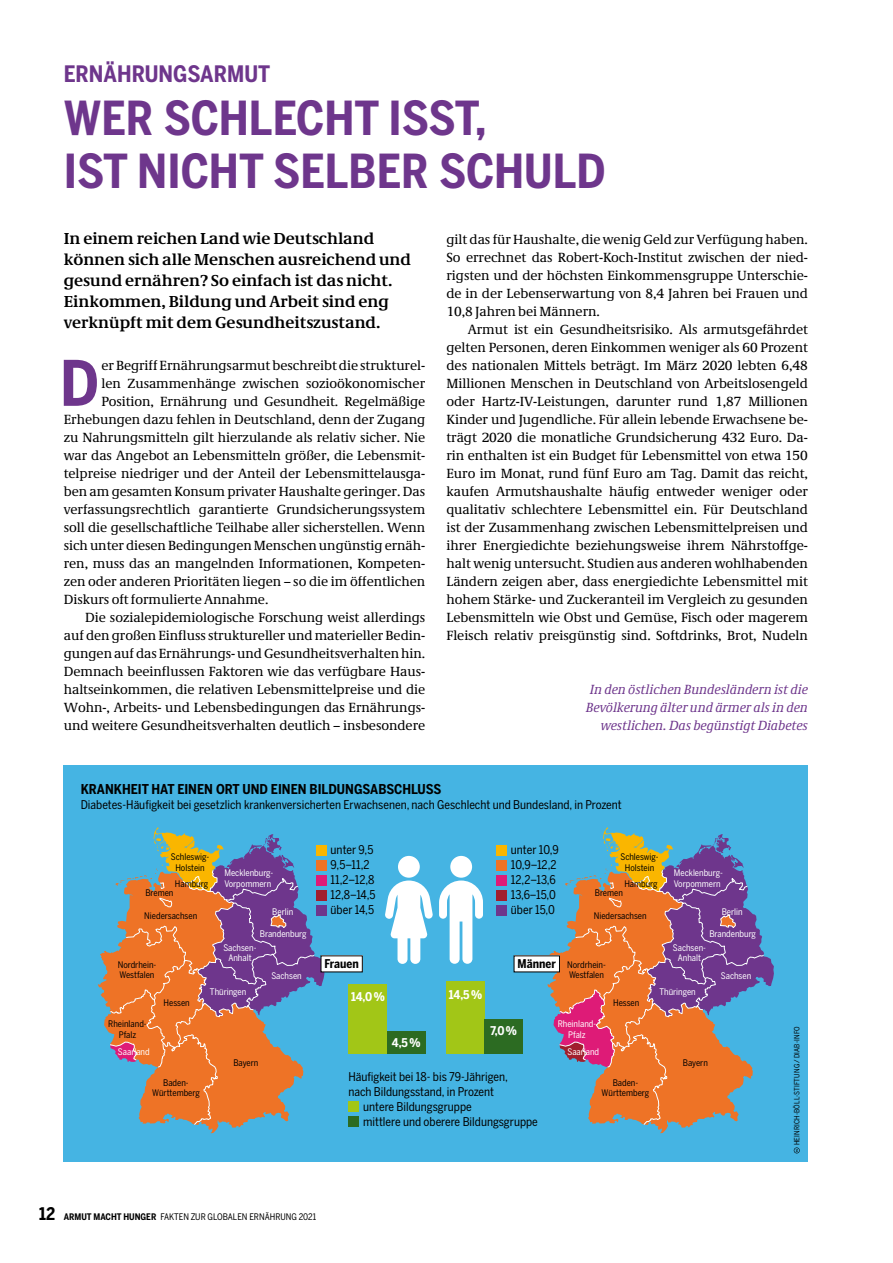
<style>
.page{position:relative;width:893px;height:1263px;background:#fff}
.page>*{position:absolute;margin:0;border:0;box-sizing:border-box;transform-origin:0 0}
.t1{font:700 62.1px "Benton Sans Cond";color:#6e368c}
.t2{font:700 46.5px/52.5px "Benton Sans Cond";color:#6e368c}
.t3{font:700 22.5px "Benton Sans Cond";color:#6e368c}
.t4{font:700 16.5px/21px "Neue Demos";color:#000}
.t5{font:13.5px/18px "Demos Pro";letter-spacing:-.005em;color:#000;text-align:justify}
.t6{font:italic 13.5px/18px "Demos Pro";letter-spacing:-.005em;color:#6e368c;text-align:right}
.t7{font:700 13.5px "Benton Sans Cond";color:#000}
.t8{font:12px/15px "Benton Sans Cond";color:#000}
.t9{font:700 12px "Benton Sans Cond";color:#fff}
.t10{font:700 12px "Benton Sans Cond";color:#000}
.t11{font:9px/10.5px "Benton Sans Cond";color:#000;text-align:center}
.t12{font:9px/10.5px "Benton Sans Cond";color:#fff;text-align:center}
.t13{font:7.2px "Benton Sans Cond";letter-spacing:.02em;color:#000}
.s1{font-weight:700;font-size:17.25px}
.s2{font-weight:700}
</style>
<div class="page">
<div style="left:64px;top:766px;width:744px;height:396px;background:#45b4e3"></div>
<div style="left:348px;top:1101px;width:11px;height:11px;background:#a2c617"></div>
<div style="left:348px;top:1116px;width:11px;height:11px;background:#2c6b22"></div>
<svg style="left:794px;top:1147px;width:6px;height:6px"></svg>
<div style="left:316px;top:845px;width:10px;height:10px;background:#fab600"></div>
<div style="left:316px;top:860px;width:10px;height:10px;background:#ee7326"></div>
<div style="left:316px;top:875px;width:10px;height:10px;background:#de1b77"></div>
<div style="left:316px;top:890px;width:10px;height:10px;background:#a11f2d"></div>
<div style="left:316px;top:905px;width:10px;height:10px;background:#6e368c"></div>
<div style="left:496px;top:845px;width:11px;height:10px;background:#fab600"></div>
<div style="left:496px;top:860px;width:11px;height:10px;background:#ee7326"></div>
<div style="left:496px;top:875px;width:11px;height:10px;background:#de1b77"></div>
<div style="left:496px;top:890px;width:11px;height:10px;background:#a11f2d"></div>
<div style="left:496px;top:905px;width:11px;height:10px;background:#6e368c"></div>
<svg style="left:98px;top:827px;width:226px;height:306px"></svg>
<svg style="left:109px;top:869px;width:206px;height:257px"></svg>
<svg style="left:547px;top:827px;width:227px;height:306px"></svg>
<svg style="left:559px;top:869px;width:205px;height:257px"></svg>
<div style="left:321px;top:956px;width:41px;height:16px;background:#fff"></div>
<div style="left:514px;top:956px;width:45px;height:16px;background:#fff"></div>
<div style="left:349px;top:984px;width:38px;height:70px;background:#a2c617"></div>
<div style="left:446px;top:982px;width:39px;height:72px;background:#a2c617"></div>
<div style="left:387px;top:1031px;width:38px;height:23px;background:#2c6b22"></div>
<div style="left:485px;top:1019px;width:38px;height:35px;background:#2c6b22"></div>
<svg style="left:385px;top:880px;width:48px;height:84px"></svg>
<div style="left:398px;top:856px;width:22px;height:22px;background:#fff;border-radius:50%"></div>
<svg style="left:439px;top:880px;width:44px;height:84px"></svg>
<div style="left:450px;top:856px;width:22px;height:22px;background:#fff;border-radius:50%"></div>
<h3 class="t3" style="left:64px;top:60px;width:208px">ERNÄHRUNGSARMUT</h3>
<h2 class="t2" style="left:64px;top:93px;width:543px">WER SCHLECHT ISST,<br>IST NICHT SELBER SCHULD</h2>
<p class="t4" style="left:64px;top:228px;width:349px">In einem reichen Land wie Deutschland können sich alle Menschen ausreichend und gesund ernähren? So einfach ist das nicht.<br>Einkommen, Bildung und Arbeit sind eng verknüpft mit dem Gesundheitszustand.</p>
<h1 class="t1" style="left:60px;top:347px;width:40px">D</h1>
<p class="t5" style="left:101px;top:356px;width:325px">er Begriff Ernährungsarmut beschreibt die strukturel-</p>
<p class="t5" style="left:101px;top:374px;width:325px">len Zusammenhänge zwischen sozioökonomischer</p>
<p class="t5" style="left:101px;top:392px;width:325px">Position, Ernährung und Gesundheit. Regelmäßige</p>
<p class="t5" style="left:64px;top:410px;width:363px">Erhebungen dazu fehlen in Deutschland, denn der Zugang</p>
<p class="t5" style="left:64px;top:428px;width:363px">zu Nahrungsmitteln gilt hierzulande als relativ sicher. Nie</p>
<p class="t5" style="left:64px;top:446px;width:363px">war das Angebot an Lebensmitteln größer, die Lebensmit-</p>
<p class="t5" style="left:64px;top:464px;width:363px">telpreise niedriger und der Anteil der Lebensmittelausga-</p>
<p class="t5" style="left:64px;top:482px;width:363px">ben am gesamten Konsum privater Haushalte geringer. Das</p>
<p class="t5" style="left:64px;top:500px;width:363px">verfassungsrechtlich garantierte Grundsicherungssystem</p>
<p class="t5" style="left:64px;top:518px;width:363px">soll die gesellschaftliche Teilhabe aller sicherstellen. Wenn</p>
<p class="t5" style="left:64px;top:536px;width:363px">sich unter diesen Bedingungen Menschen ungünstig ernäh-</p>
<p class="t5" style="left:64px;top:554px;width:363px">ren, muss das an mangelnden Informationen, Kompeten-</p>
<p class="t5" style="left:64px;top:572px;width:363px">zen oder anderen Prioritäten liegen – so die im öffentlichen</p>
<p class="t5" style="left:64px;top:590px;width:206px">Diskurs oft formulierte Annahme.</p>
<p class="t5" style="left:85px;top:608px;width:342px">Die sozialepidemiologische Forschung weist allerdings</p>
<p class="t5" style="left:64px;top:626px;width:363px">auf den großen Einfluss struktureller und materieller Bedin-</p>
<p class="t5" style="left:64px;top:644px;width:363px">gungen auf das Ernährungs- und Gesundheitsverhalten hin.</p>
<p class="t5" style="left:64px;top:662px;width:363px">Demnach beeinflussen Faktoren wie das verfügbare Haus-</p>
<p class="t5" style="left:64px;top:680px;width:363px">haltseinkommen, die relativen Lebensmittelpreise und die</p>
<p class="t5" style="left:64px;top:698px;width:363px">Wohn-, Arbeits- und Lebensbedingungen das Ernährungs-</p>
<p class="t5" style="left:64px;top:716px;width:363px">und weitere Gesundheitsverhalten deutlich – insbesondere</p>
<p class="t5" style="left:446px;top:230px;width:363px">gilt das für Haushalte, die wenig Geld zur Verfügung haben.<br>So errechnet das Robert-Koch-Institut zwischen der nied&shy;rigsten und der höchsten Einkommensgruppe Unterschie&shy;de in der Lebenserwartung von 8,4 Jahren bei Frauen und 10,8 Jahren bei Männern.</p>
<p class="t5" style="left:446px;top:320px;width:363px;text-indent:21px">Armut ist ein Gesundheitsrisiko. Als armutsgefährdet gelten Personen, deren Einkommen weniger als 60 Prozent des nationalen Mittels beträgt. Im März 2020 lebten 6,48<br>Millionen Menschen in Deutschland von Arbeitslosengeld oder Hartz-IV-Leistungen, darunter rund 1,87 Millionen Kinder und Jugendliche. Für allein lebende Erwachsene be&shy;trägt 2020 die monatliche Grundsicherung 432 Euro. Da&shy;rin enthalten ist ein Budget für Lebensmittel von etwa 150<br>Euro im Monat, rund fünf Euro am Tag. Damit das reicht, kaufen Armutshaushalte häufig entweder weniger oder qualitativ schlechtere Lebensmittel ein. Für Deutschland ist der Zusammenhang zwischen Lebensmittelpreisen und ihrer Energiedichte beziehungsweise ihrem Nährstoffge&shy;halt wenig untersucht. Studien aus anderen wohlhabenden Ländern zeigen aber, dass energiedichte Lebensmittel mit hohem Stärke- und Zuckeranteil im Vergleich zu gesunden Lebensmitteln wie Obst und Gemüse, Fisch oder magerem Fleisch relativ preisgünstig sind. Softdrinks, Brot, Nudeln</p>
<p class="t6" style="left:586px;top:680px;width:224px">In den östlichen Bundesländern ist die<br>Bevölkerung älter und ärmer als in den westlichen. Das begünstigt Diabetes</p>
<p class="t7" style="left:81px;top:781px;width:362px">KRANKHEIT HAT EINEN ORT UND EINEN BILDUNGSABSCHLUSS</p>
<p class="t8" style="left:81px;top:797px;width:543px">Diabetes-Häufigkeit bei gesetzlich krankenversicherten Erwachsenen, nach Geschlecht und Bundesland, in Prozent</p>
<p class="t11" style="left:171px;top:852px;width:40px">Schleswig-<br>Holstein</p>
<p class="t11" style="left:175px;top:878px;width:35px">Hamburg</p>
<p class="t11" style="left:145px;top:888px;width:30px">Bremen</p>
<p class="t11" style="left:144px;top:910px;width:54px">Niedersachsen</p>
<p class="t12" style="left:224px;top:868px;width:50px;text-align:left">Mecklenburg-<br>Vorpommern</p>
<p class="t12" style="left:272px;top:907px;width:23px">Berlin</p>
<p class="t8" style="left:331px;top:843px;width:46px">unter 9,5<br>9,5–11,2<br>11,2–12,8<br>12,8–14,5 über 14,5</p>
<p class="t8" style="left:511px;top:843px;width:49px">unter 10,9<br>10,9–12,2<br>12,2–13,6<br>13,6–15,0 über 15,0</p>
<p class="t11" style="left:620px;top:852px;width:40px">Schleswig-<br>Holstein</p>
<p class="t11" style="left:624px;top:878px;width:35px">Hamburg</p>
<p class="t11" style="left:595px;top:888px;width:30px">Bremen</p>
<p class="t11" style="left:594px;top:910px;width:54px">Niedersachsen</p>
<p class="t12" style="left:260px;top:928px;width:48px">Brandenburg</p>
<p class="t12" style="left:674px;top:868px;width:50px;text-align:left">Mecklenburg-<br>Vorpommern</p>
<p class="t12" style="left:722px;top:907px;width:23px">Berlin</p>
<p class="t12" style="left:709px;top:928px;width:48px">Brandenburg</p>
<p class="t11" style="left:118px;top:959px;width:40px;text-align:left">Nordrhein-<br>Westfalen</p>
<p class="t11" style="left:108px;top:1019px;width:40px">Rheinland-<br>Pfalz</p>
<p class="t12" style="left:118px;top:1047px;width:33px">Saarland</p>
<p class="t11" style="left:164px;top:998px;width:28px">Hessen</p>
<p class="t12" style="left:223px;top:942px;width:35px">Sachsen-<br>Anhalt</p>
<p class="t12" style="left:210px;top:986px;width:38px">Thüringen</p>
<p class="t12" style="left:271px;top:971px;width:32px">Sachsen</p>
<p class="t10" style="left:325px;top:957px;width:36px">Frauen</p>
<p class="t10" style="left:518px;top:957px;width:40px">Männer</p>
<p class="t9" style="left:351px;top:990px;width:35px">14,0%</p>
<p class="t9" style="left:392px;top:1036px;width:30px">4,5%</p>
<p class="t11" style="left:567px;top:959px;width:40px;text-align:left">Nordrhein-<br>Westfalen</p>
<p class="t9" style="left:449px;top:988px;width:35px">14,5%</p>
<p class="t12" style="left:558px;top:1019px;width:40px">Rheinland-<br>Pfalz</p>
<p class="t12" style="left:567px;top:1047px;width:33px">Saarland</p>
<p class="t9" style="left:491px;top:1024px;width:28px">7,0 %</p>
<p class="t11" style="left:613px;top:998px;width:28px">Hessen</p>
<p class="t12" style="left:673px;top:942px;width:35px">Sachsen-<br>Anhalt</p>
<p class="t12" style="left:659px;top:986px;width:38px">Thüringen</p>
<p class="t12" style="left:721px;top:971px;width:32px">Sachsen</p>
<p class="t11" style="left:233px;top:1057px;width:27px">Bayern</p>
<p class="t11" style="left:683px;top:1057px;width:27px">Bayern</p>
<p class="t11" style="left:152px;top:1077px;width:49px">Baden-<br>Württemberg</p>
<p class="t8" style="left:348px;top:1069px;width:161px">Häufigkeit bei 18- bis 79-Jährigen,</p>
<p class="t8" style="left:348px;top:1084px;width:147px">nach Bildungsstand, in Prozent</p>
<p class="t8" style="left:363px;top:1099px;width:110px">untere Bildungsgruppe</p>
<p class="t8" style="left:363px;top:1114px;width:176px">mittlere und oberere Bildungsgruppe</p>
<p class="t11" style="left:602px;top:1077px;width:49px">Baden-<br>Württemberg</p>
<p class="t11" style="left:39px;top:1212px;width:278px"><span class="s1">12</span> <span class="s2">ARMUT MACHT HUNGER</span> FAKTEN ZUR GLOBALEN ERNÄHRUNG 2021</p>
<p class="t13" style="left:793px;top:1145px;width:120px;rotate:-90deg">HEINRICH-BÖLL-STIFTUNG / DIAB-INFO</p>
</div>
